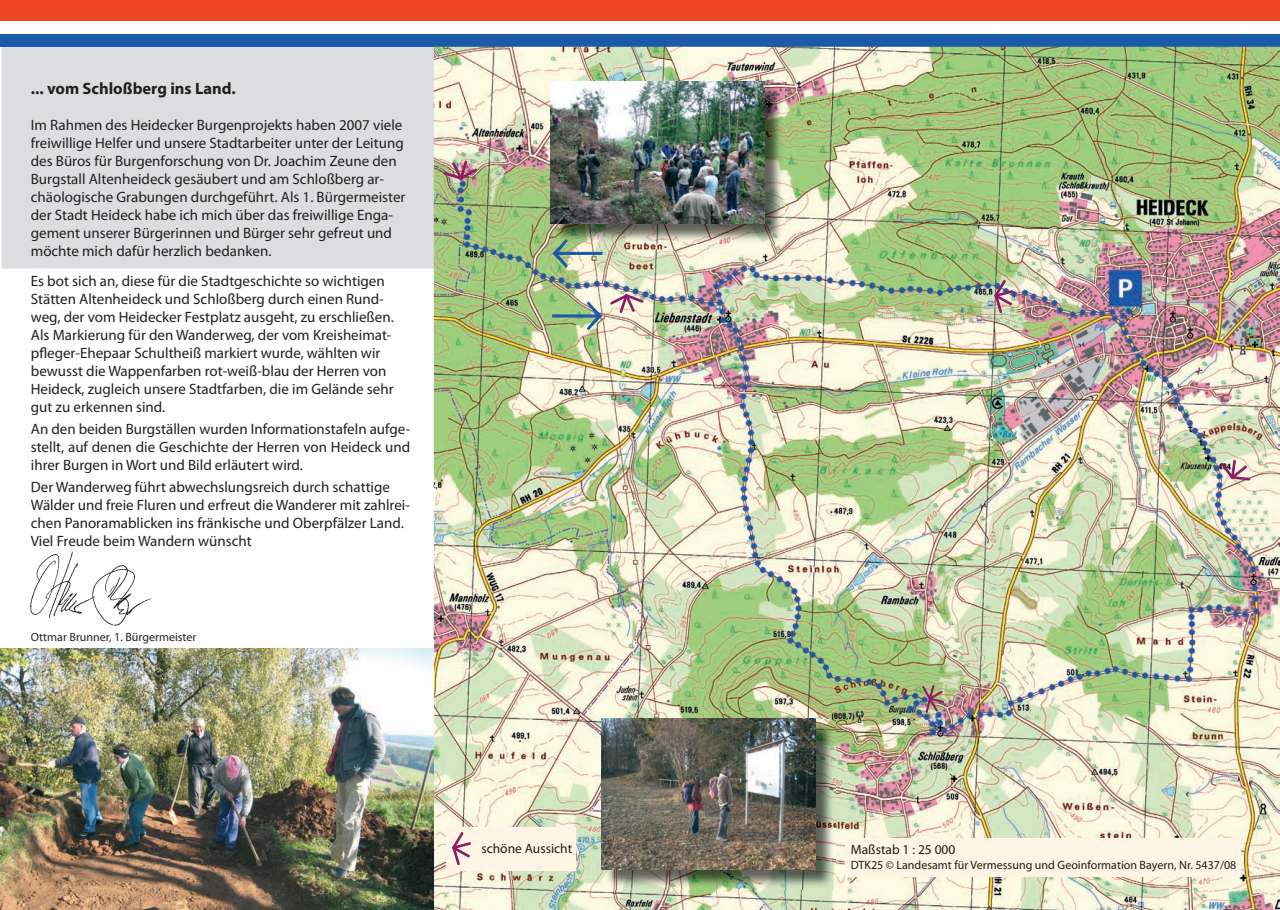
<style>
.page{position:relative;width:1280px;height:910px;background:#fff}
.page>*{position:absolute;margin:0;border:0;box-sizing:border-box;transform-origin:0 0}
.t1{font:700 16.5px "Myriad Pro";color:#231f20}
.t2{font:15px/18px "Myriad Pro";color:#231f20}
.t3{font:13.5px "Myriad Pro";color:#221c18}
.t4{font:12px "Myriad Pro";color:#221c18}
.t5{font:12px "Myriad Pro";color:#231f20}
</style>
<div class="page">
<div style="left:1px;top:47px;width:433px;height:223px;background:#dcdddf"></div>
<div style="left:0;top:0;width:1280px;height:21px;background:#ee4523"></div>
<div style="left:0;top:34px;width:1280px;height:13px;background:#1b5aa9"></div>
<img style="left:434px;top:47px;width:846px;height:863px">
<div style="left:845px;top:838px;width:396px;height:39px;background:#fef5e5"></div>
<div style="left:32px;top:82px;width:203px;height:15px;background:#dcdddf"></div>
<div style="left:32px;top:119px;width:370px;height:14px;background:#dcdddf"></div>
<div style="left:31px;top:137px;width:373px;height:14px;background:#dcdddf"></div>
<div style="left:31px;top:155px;width:366px;height:14px;background:#dcdddf"></div>
<div style="left:32px;top:173px;width:352px;height:14px;background:#dcdddf"></div>
<div style="left:31px;top:191px;width:374px;height:14px;background:#dcdddf"></div>
<div style="left:31px;top:209px;width:362px;height:14px;background:#dcdddf"></div>
<div style="left:31px;top:227px;width:361px;height:14px;background:#dcdddf"></div>
<div style="left:32px;top:245px;width:239px;height:11px;background:#dcdddf"></div>
<img style="left:552px;top:83px;width:232px;height:161px">
<img style="left:551px;top:82px;width:213px;height:142px">
<img style="left:603px;top:720px;width:232px;height:170px">
<img style="left:602px;top:718px;width:213px;height:152px">
<img style="left:30px;top:551px;width:122px;height:75px">
<img style="left:0;top:648px;width:434px;height:262px">
<svg style="left:609px;top:293px;width:35px;height:21px"></svg>
<svg style="left:994px;top:279px;width:20px;height:35px"></svg>
<svg style="left:443px;top:160px;width:35px;height:21px"></svg>
<svg style="left:1220px;top:459px;width:31px;height:22px"></svg>
<svg style="left:922px;top:684px;width:23px;height:30px"></svg>
<div style="left:447px;top:828px;width:129px;height:43px;background:#fef5e5"></div>
<svg style="left:452px;top:832px;width:19px;height:34px"></svg>
<svg style="left:552px;top:239px;width:51px;height:29px"></svg>
<svg style="left:551px;top:301px;width:51px;height:29px"></svg>
<p class="t1" style="left:31px;top:79px;width:207px">... vom Schloßberg ins Land.</p>
<p class="t2" style="left:31px;top:116px;width:376px">Im Rahmen des Heidecker Burgenprojekts haben 2007 viele freiwillige Helfer und unsere Stadtarbeiter unter der Leitung des Büros für Burgenforschung von Dr. Joachim Zeune den Burgstall Altenheideck gesäubert und am Schloßberg ar&shy;chäologische Grabungen durchgeführt. Als 1. Bür germeister der Stadt Heideck habe ich mich über das freiwillige Enga&shy;gement unserer Bürgerinnen und Bürger sehr gefreut und möchte mich dafür herzlich bedanken.</p>
<p class="t2" style="left:31px;top:272px;width:364px">Es bot sich an, diese für die Stadtgeschichte so wichtigen Stätten Altenheideck und Schloßberg durch einen Rund&shy;weg, der vom Heidecker Festplatz ausgeht, zu erschließen.<br>Als Markierung für den Wanderweg, der vom Kreisheimat&shy;pfleger-Ehepaar Schultheiß markiert wurde, wählten wir bewusst die Wappenfarben rot-weiß-blau der Herren von Heideck, zugleich unsere Stadtfarben, die im Gelände sehr gut zu erkennen sind.</p>
<p class="t2" style="left:31px;top:420px;width:381px;text-align:justify">An den beiden Burgställen wurden Informationstafeln aufge&shy;stellt, auf denen die Geschichte der Herren von Heideck und ihrer Burgen in Wort und Bild erläutert wird.</p>
<p class="t2" style="left:31px;top:478px;width:381px">Der Wanderweg führt abwechslungsreich durch schattige Wälder und freie Fluren und erfreut die Wanderer mit zahlrei&shy;chen Panoramablicken ins fränkische und Oberpfälzer Land.<br>Viel Freude beim Wandern wünscht</p>
<p class="t5" style="left:31px;top:630px;width:167px">Ottmar Brunner, 1. Bürgermeister</p>
<p class="t3" style="left:481px;top:842px;width:92px">schöne Aussicht</p>
<p class="t3" style="left:851px;top:842px;width:106px">Maßstab 1 : 25 000</p>
<p class="t4" style="left:851px;top:858px;width:387px">DTK25 © Landesamt für Vermessung und Geoinformation Bayern, Nr. 5437/08</p>
</div>
